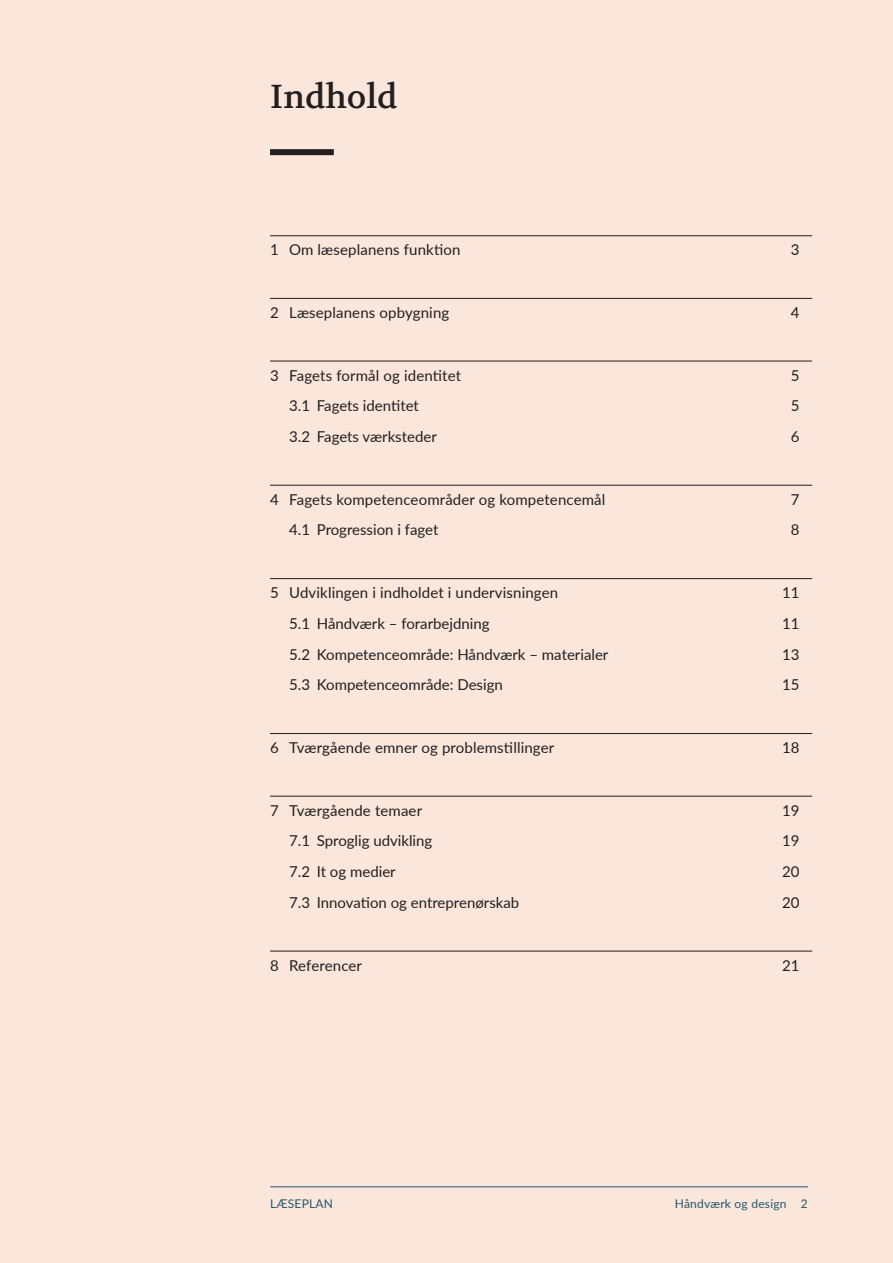
<style>
.page{position:relative;width:893px;height:1263px;background:#fae6da}
.page>*{position:absolute;margin:0;border:0;box-sizing:border-box;transform-origin:0 0}
._02_Indhold__ikke_me{font:33px "Volkhov";color:#231f20}
.t1{font:15px "Lato";color:#231f20}
.t2{font:12px "Lato";letter-spacing:.02em;color:#23576d}
</style>
<div class="page">
<hr style="left:270px;top:235px;width:542px;height:1px;background:#231f20">
<hr style="left:270px;top:298px;width:542px;height:1px;background:#231f20">
<hr style="left:270px;top:361px;width:542px;height:1px;background:#231f20">
<hr style="left:270px;top:485px;width:542px;height:1px;background:#231f20">
<hr style="left:270px;top:578px;width:542px;height:1px;background:#231f20">
<hr style="left:270px;top:733px;width:542px;height:1px;background:#231f20">
<hr style="left:270px;top:796px;width:542px;height:1px;background:#231f20">
<hr style="left:270px;top:951px;width:542px;height:1px;background:#231f20">
<div style="left:270px;top:149px;width:64px;height:6px;background:#231f20"></div>
<hr style="left:270px;top:1186px;width:538px;height:1px;background:#23576d">
<p class="_02_Indhold__ikke_me" style="left:270px;top:76px;width:129px">Indhold</p>
<p class="t1" style="left:270px;top:239px;width:192px">1 Om læseplanens funktion</p>
<p class="t1" style="left:791px;top:239px;width:10px">3</p>
<p class="t1" style="left:270px;top:302px;width:181px">2 Læseplanens opbygning</p>
<p class="t1" style="left:791px;top:302px;width:10px">4</p>
<p class="t1" style="left:270px;top:364px;width:193px">3 Fagets formål og identitet</p>
<p class="t1" style="left:791px;top:364px;width:10px">5</p>
<p class="t1" style="left:289px;top:395px;width:131px">3.1 Fagets identitet</p>
<p class="t1" style="left:791px;top:395px;width:10px">5</p>
<p class="t1" style="left:289px;top:426px;width:149px">3.2 Fagets værksteder</p>
<p class="t1" style="left:791px;top:426px;width:10px">6</p>
<p class="t1" style="left:270px;top:488px;width:337px">4 Fagets kompetenceområder og kompetencemål</p>
<p class="t1" style="left:791px;top:488px;width:10px">7</p>
<p class="t1" style="left:289px;top:519px;width:151px">4.1 Progression i faget</p>
<p class="t1" style="left:791px;top:519px;width:10px">8</p>
<p class="t1" style="left:270px;top:582px;width:290px">5 Udviklingen i indholdet i undervisningen</p>
<p class="t1" style="left:782px;top:582px;width:19px">11</p>
<p class="t1" style="left:289px;top:613px;width:202px">5.1 Håndværk – forarbejdning</p>
<p class="t1" style="left:782px;top:613px;width:19px">11</p>
<p class="t1" style="left:289px;top:643px;width:321px">5.2 Kompetenceområde: Håndværk – materialer</p>
<p class="t1" style="left:782px;top:643px;width:19px">13</p>
<p class="t1" style="left:289px;top:674px;width:215px">5.3 Kompetenceområde: Design</p>
<p class="t1" style="left:782px;top:674px;width:19px">15</p>
<p class="t1" style="left:270px;top:737px;width:286px">6 Tværgående emner og problemstillinger</p>
<p class="t1" style="left:782px;top:737px;width:19px">18</p>
<p class="t1" style="left:270px;top:799px;width:154px">7 Tværgående temaer</p>
<p class="t1" style="left:782px;top:799px;width:19px">19</p>
<p class="t1" style="left:289px;top:830px;width:145px">7.1 Sproglig udvikling</p>
<p class="t1" style="left:782px;top:830px;width:19px">19</p>
<p class="t1" style="left:289px;top:861px;width:108px">7.2 It og medier</p>
<p class="t1" style="left:782px;top:861px;width:19px">20</p>
<p class="t1" style="left:289px;top:892px;width:232px">7.3 Innovation og entreprenørskab</p>
<p class="t1" style="left:782px;top:892px;width:19px">20</p>
<p class="t1" style="left:270px;top:954px;width:94px">8 Referencer</p>
<p class="t1" style="left:782px;top:954px;width:19px">21</p>
<p class="t2" style="left:270px;top:1195px;width:65px">LÆSEPLAN</p>
<p class="t2" style="left:675px;top:1195px;width:135px">Håndværk og design 2</p>
</div>
